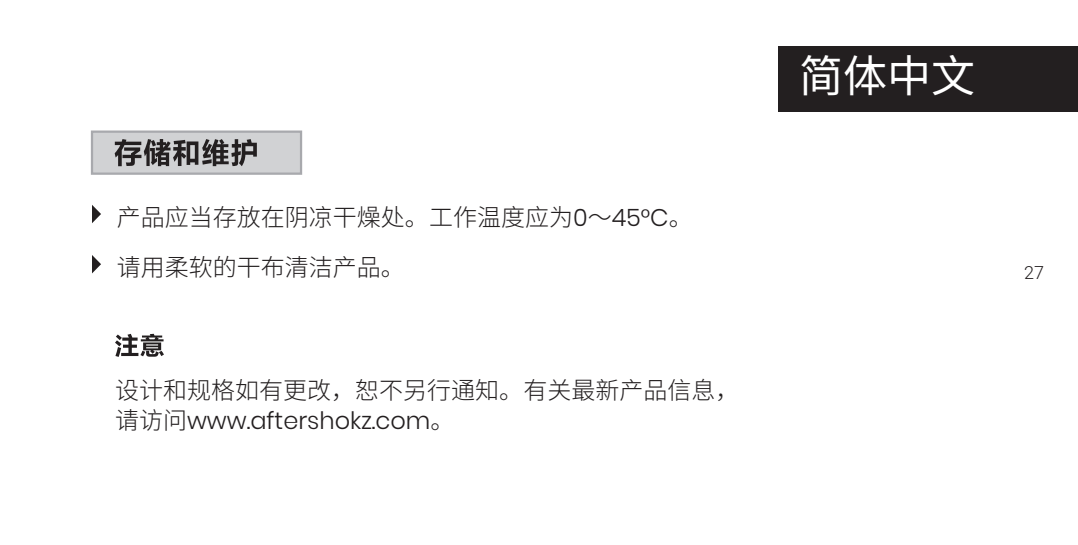
<style>
.page{position:relative;width:1078px;height:545px;background:#fff}
.page>*{position:absolute;margin:0;border:0;box-sizing:border-box;transform-origin:0 0}
.t1{font:44px "Noto Sans Hans";color:#fff}
.t2{font:300 24px/49.2px "Noto Sans Hans";color:#231f20}
.t3{font:300 24px "Poppins";color:#231f20}
.t4{font:300 18px "Roboto";color:#231f20}
.s1{font-family:"Poppins"}
.s2{font-family:"Noto Sans Hans"}
</style>
<div class="page">
<div style="left:91px;top:130px;width:211px;height:45px;background:#d1d2d4;border:2px solid #a8a9ad"></div>
<svg style="left:115px;top:139px;width:142px;height:27px"></svg>
<svg style="left:92px;top:205px;width:9px;height:18px"></svg>
<svg style="left:92px;top:255px;width:9px;height:18px"></svg>
<svg style="left:115px;top:333px;width:49px;height:23px"></svg>
<div style="left:778px;top:46px;width:299px;height:65px;background:#231f20"></div>
<p class="t2" style="left:117px;top:193px;width:577px">产品应当存放在阴凉干燥处。工作温度应为<span class="s1">0</span>～<span class="s1">45°C</span>。请用柔软的干布清洁产品。</p>
<p class="t2" style="left:115px;top:365px;width:626px">设计和规格如有更改，恕不另行通知。有关最新产品信息，</p>
<p class="t3" style="left:115px;top:406px;width:341px"><span class="s2">请访问</span>www.aftershokz.com<span class="s2">。</span></p>
<h1 class="t1" style="left:798px;top:51px;width:177px">简体中文</h1>
<p class="t4" style="left:1023px;top:260px;width:21px">27</p>
</div>
